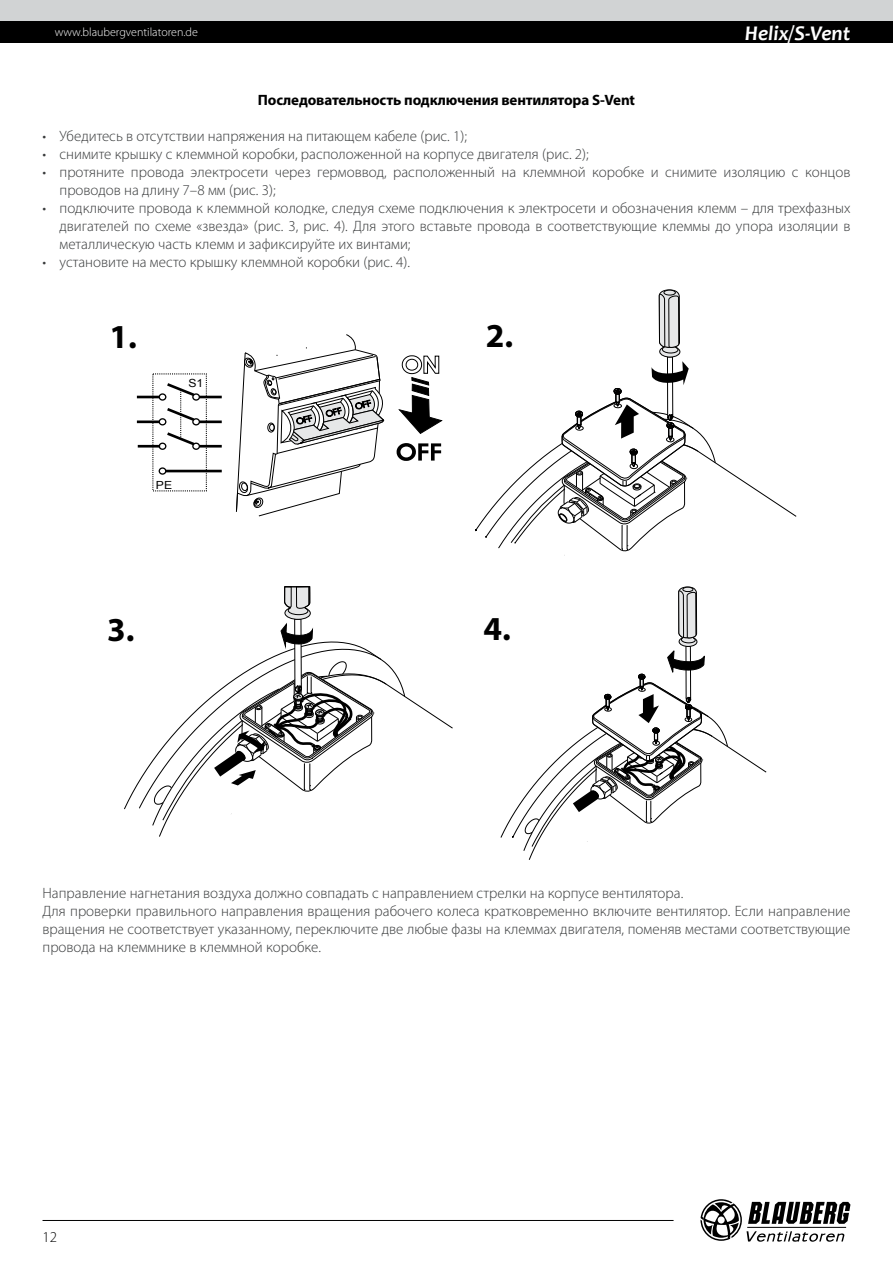
<style>
.page{position:relative;width:893px;height:1263px;background:#fff}
.page>*{position:absolute;margin:0;border:0;box-sizing:border-box;transform-origin:0 0}
.t1{font:700 33.6px "Myriad Pro";color:#000}
.t2{font:italic 700 21px "Candara";color:#fff}
.t3{font:300 15px/18px "Myriad Pro";color:#383a3b}
.t4{font:700 15px "Myriad Pro";letter-spacing:-.01em;color:#000}
.t5{font:300 15px "Myriad Pro";color:#000}
.t6{font:300 12px "Myriad Pro";color:#fff}
.t7{font:11.25px "Arial";color:#000;scale:1.09 1}
</style>
<div class="page">
<div style="left:0;top:0;width:893px;height:21px;background:#d1d3d4"></div>
<div style="left:0;top:21px;width:893px;height:22px;background:#000"></div>
<svg style="left:700px;top:1199px;width:150px;height:43px"></svg>
<hr style="left:43px;top:1220px;width:631px;height:1px;background:#000">
<svg style="left:398px;top:355px;width:45px;height:79px"></svg>
<svg style="left:397px;top:443px;width:44px;height:18px"></svg>
<div style="left:192px;top:443px;width:8px;height:7px;border:1px solid #000;border-radius:50%"></div>
<div style="left:192px;top:418px;width:8px;height:7px;border:1px solid #000;border-radius:50%"></div>
<div style="left:159px;top:443px;width:7px;height:7px;border:1px solid #000;border-radius:50%"></div>
<div style="left:159px;top:418px;width:7px;height:7px;border:1px solid #000;border-radius:50%"></div>
<hr style="left:199px;top:445px;width:23px;height:3px;background:#000">
<hr style="left:199px;top:420px;width:23px;height:3px;background:#000">
<hr style="left:138px;top:445px;width:22px;height:3px;background:#000">
<hr style="left:137px;top:420px;width:22px;height:3px;background:#000">
<hr style="left:166px;top:470px;width:56px;height:2px;background:#000">
<div style="left:159px;top:467px;width:7px;height:8px;border:1px solid #000;border-radius:50%"></div>
<hr style="left:137px;top:396px;width:22px;height:2px;background:#000">
<div style="left:159px;top:393px;width:7px;height:8px;border:1px solid #000;border-radius:50%"></div>
<hr style="left:199px;top:396px;width:23px;height:2px;background:#000">
<svg style="left:164px;top:383px;width:33px;height:65px"></svg>
<div style="left:192px;top:393px;width:8px;height:8px;border:1px solid #000;border-radius:50%"></div>
<svg style="left:236px;top:334px;width:149px;height:182px"></svg>
<svg style="left:475px;top:289px;width:322px;height:571px"></svg>
<svg style="left:124px;top:586px;width:329px;height:251px"></svg>
<p class="t6" style="left:55px;top:26px;width:145px">www.blaubergventilatoren.de</p>
<h2 class="t2" style="left:745px;top:20px;width:107px">Helix/S-Vent</h2>
<p class="t4" style="left:258px;top:90px;width:379px">Последовательность подключения вентилятора S-Vent</p>
<p class="t3" style="left:43px;top:127px;width:426px">• Убедитесь в отсутствии напряжения на питающем кабеле (рис. 1);</p>
<p class="t3" style="left:43px;top:145px;width:548px">• снимите крышку с клеммной коробки, расположенной на корпусе двигателя (рис. 2);</p>
<p class="t3" style="left:60px;top:163px;width:792px;text-indent:-17px">• протяните провода электросети через гермоввод, расположенный на клеммной коробке и снимите изоляцию с концов проводов на длину 7–8 мм (рис. 3);</p>
<p class="t3" style="left:60px;top:199px;width:792px;text-align:justify;text-indent:-17px">• подключите провода к клеммной колодке, следуя схеме подключения к электросети и обозначения клемм – для трехфазных двигателей по схеме «звезда» (рис. 3, рис. 4). Для этого вставьте провода в соответствующие клеммы до упора изоляции в металлическую часть клемм и зафиксируйте их винтами;</p>
<p class="t3" style="left:43px;top:253px;width:369px">• установите на место крышку клеммной коробки (рис. 4).</p>
<h1 class="t1" style="left:110px;top:315px;width:29px">1.</h1>
<h1 class="t1" style="left:486px;top:313px;width:29px">2.</h1>
<p class="t7" style="left:188px;top:375px;width:15px">S1</p>
<p class="t7" style="left:156px;top:478px;width:16px">PE</p>
<h1 class="t1" style="left:107px;top:608px;width:29px">3.</h1>
<h1 class="t1" style="left:483px;top:606px;width:29px">4.</h1>
<p class="t3" style="left:43px;top:884px;width:809px">Направление нагнетания воздуха должно совпадать с направлением стрелки на корпусе вентилятора.<br>Для проверки правильного направления вращения рабочего колеса кратковременно включите вентилятор. Если направление вращения не соответствует указанному, переключите две любые фазы на клеммах двигателя, поменяв местами соответствующие провода на клеммнике в клеммной коробке.</p>
<p class="t5" style="left:43px;top:1228px;width:16px">12</p>
</div>
